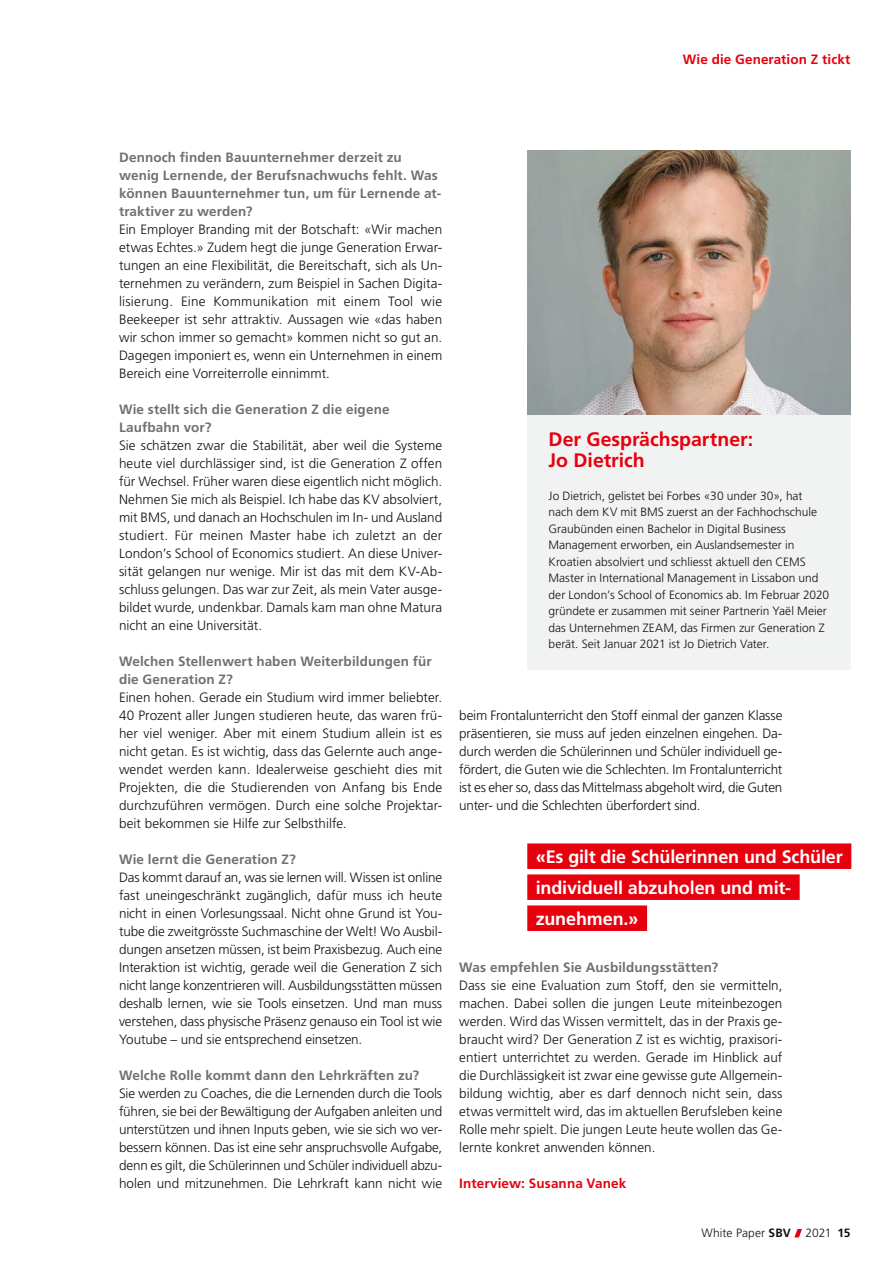
<style>
.page{position:relative;width:893px;height:1263px;background:#fff}
.page>*{position:absolute;margin:0;border:0;box-sizing:border-box;transform-origin:0 0}
.t1{font:700 19.5px/21px "Frutiger LT Std";color:#e7000e}
.t2{font:700 18px/31px "Frutiger LT Std";letter-spacing:-.01em;color:#fff}
.t3{font:300 13.5px/18px "Frutiger LT Std";color:#12120d;text-align:justify}
.t4{font:700 13.5px/18px "Frutiger LT Std";letter-spacing:.01em;color:#6f7070}
.t5{font:700 13.5px "Frutiger LT Std";letter-spacing:.005em;color:#e7000e}
.t6{font:300 12px/16.5px "Frutiger LT Std";color:#12120d}
.s1{font-weight:700}
</style>
<div class="page">
<div style="left:527px;top:843px;width:324px;height:26px;background:#e7000e"></div>
<div style="left:527px;top:874px;width:273px;height:26px;background:#e7000e"></div>
<div style="left:527px;top:905px;width:120px;height:26px;background:#e7000e"></div>
<svg style="left:794px;top:1229px;width:8px;height:8px"></svg>
<div style="left:527px;top:151px;width:323px;height:518px;background:#f1f2f2"></div>
<img style="left:527px;top:151px;width:323px;height:263px">
<p class="t5" style="left:683px;top:52px;width:169px">Wie die Generation Z tickt</p>
<p class="t4" style="left:119px;top:148px;width:324px">Dennoch finden Bauunternehmer derzeit zu wenig Lernende, der Berufsnachwuchs fehlt. Was können Bauunternehmer tun, um für Lernende at&shy;traktiver zu werden?</p>
<p class="t3" style="left:119px;top:221px;width:325px">Ein Employer Branding mit der Botschaft: «Wir machen etwas Echtes.» Zudem hegt die junge Generation Erwar&shy;tungen an eine Flexibilität, die Bereitschaft, sich als Un&shy;ternehmen zu verändern, zum Beispiel in Sachen Digita&shy;lisierung. Eine Kommunikation mit einem Tool wie Beekeeper ist sehr attraktiv. Aussagen wie «das haben wir schon immer so gemacht» kommen nicht so gut an.<br>Dagegen imponiert es, wenn ein Unternehmen in einem Bereich eine Vorreiterrolle einnimmt.</p>
<p class="t4" style="left:119px;top:400px;width:272px">Wie stellt sich die Generation Z die eigene<br>Laufbahn vor?</p>
<p class="t3" style="left:119px;top:436px;width:325px">Sie schätzen zwar die Stabilität, aber weil die Systeme heute viel durchlässiger sind, ist die Generation Z offen für Wechsel. Früher waren diese eigentlich nicht möglich.<br>Nehmen Sie mich als Beispiel. Ich habe das KV absolviert, mit BMS, und danach an Hochschulen im In- und Ausland studiert. Für meinen Master habe ich zuletzt an der London’s School of Economics studiert. An diese Univer&shy;sität gelangen nur wenige. Mir ist das mit dem KV-Ab&shy;schluss gelungen. Das war zur Zeit, als mein Vater ausge&shy;bildet wurde, undenkbar. Damals kam man ohne Matura nicht an eine Universität.</p>
<p class="t4" style="left:119px;top:652px;width:314px">Welchen Stellenwert haben Weiterbildungen für die Generation Z?</p>
<p class="t3" style="left:119px;top:688px;width:325px">Einen hohen. Gerade ein Studium wird immer beliebter.<br>40 Prozent aller Jungen studieren heute, das waren frü&shy;her viel weniger. Aber mit einem Studium allein ist es nicht getan. Es ist wichtig, dass das Gelernte auch ange&shy;wendet werden kann. Idealerweise geschieht dies mit Projekten, die die Studierenden von Anfang bis Ende durchzuführen vermögen. Durch eine solche Projektar&shy;beit bekommen sie Hilfe zur Selbsthilfe.</p>
<p class="t4" style="left:119px;top:850px;width:178px">Wie lernt die Generation Z?</p>
<p class="t3" style="left:119px;top:868px;width:325px">Das kommt darauf an, was sie lernen will. Wissen ist online fast uneingeschränkt zugänglich, dafür muss ich heute nicht in einen Vorlesungssaal. Nicht ohne Grund ist You&shy;tube die zweitgrösste Suchmaschine der Welt! Wo Ausbil&shy;dungen ansetzen müssen, ist beim Praxisbezug. Auch eine Interaktion ist wichtig, gerade weil die Generation Z sich nicht lange konzentrieren will. Ausbildungsstätten müssen deshalb lernen, wie sie Tools einsetzen. Und man muss verstehen, dass physische Präsenz genauso ein Tool ist wie Youtube – und sie entsprechend einsetzen.</p>
<p class="t4" style="left:119px;top:1066px;width:302px">Welche Rolle kommt dann den Lehrkräften zu?</p>
<p class="t3" style="left:119px;top:1084px;width:325px">Sie werden zu Coaches, die die Lernenden durch die Tools führen, sie bei der Bewältigung der Aufgaben anleiten und unterstützen und ihnen Inputs geben, wie sie sich wo ver&shy;bessern können. Das ist eine sehr anspruchsvolle Aufgabe, denn es gilt, die Schülerinnen und Schüler individuell abzu&shy;holen und mitzunehmen. Die Lehrkraft kann nicht wie</p>
<h1 class="t1" style="left:549px;top:428px;width:206px">Der Gesprächspartner:<br>Jo Dietrich</h1>
<p class="t6" style="left:549px;top:487px;width:282px">Jo Dietrich, gelistet bei Forbes «30 under 30», hat nach dem KV mit BMS zuerst an der Fachhochschule Graubünden einen Bachelor in Digital Business Management erworben, ein Auslandsemester in Kroatien absolviert und schliesst aktuell den CEMS Master in International Management in Lissabon und der London’s School of Economics ab. Im Februar 2020 gründete er zusammen mit seiner Partnerin Yaël Meier das Unternehmen ZEAM, das Firmen zur Generation Z berät. Seit Januar 2021 ist Jo Dietrich Vater.</p>
<p class="t3" style="left:459px;top:706px;width:325px">beim Frontalunterricht den Stoff einmal der ganzen Klasse präsentieren, sie muss auf jeden einzelnen eingehen. Da&shy;durch werden die Schülerinnen und Schüler individuell ge&shy;fördert, die Guten wie die Schlechten. Im Frontalunterricht ist es eher so, dass das Mittelmass abgeholt wird, die Guten unter- und die Schlechten überfordert sind.</p>
<h2 class="t2" style="left:536px;top:841px;width:308px">«Es gilt die Schülerinnen und Schüler individuell abzuholen und mit&shy;zunehmen.»</h2>
<p class="t4" style="left:459px;top:958px;width:260px">Was empfehlen Sie Ausbildungsstätten?</p>
<p class="t3" style="left:459px;top:976px;width:325px">Dass sie eine Evaluation zum Stoff, den sie vermitteln, machen. Dabei sollen die jungen Leute miteinbezogen werden. Wird das Wissen vermittelt, das in der Praxis ge&shy;braucht wird? Der Generation Z ist es wichtig, praxisori&shy;entiert unterrichtet zu werden. Gerade im Hinblick auf die Durchlässigkeit ist zwar eine gewisse gute Allgemein&shy;bildung wichtig, aber es darf dennoch nicht sein, dass etwas vermittelt wird, das im aktuellen Berufsleben keine Rolle mehr spielt. Die jungen Leute heute wollen das Ge&shy;lernte konkret anwenden können.</p>
<p class="t5" style="left:459px;top:1175px;width:169px">Interview: Susanna Vanek</p>
<p class="t6" style="left:701px;top:1225px;width:150px">White Paper <span class="s1">SBV</span> 2021 <span class="s1">15</span></p>
</div>
